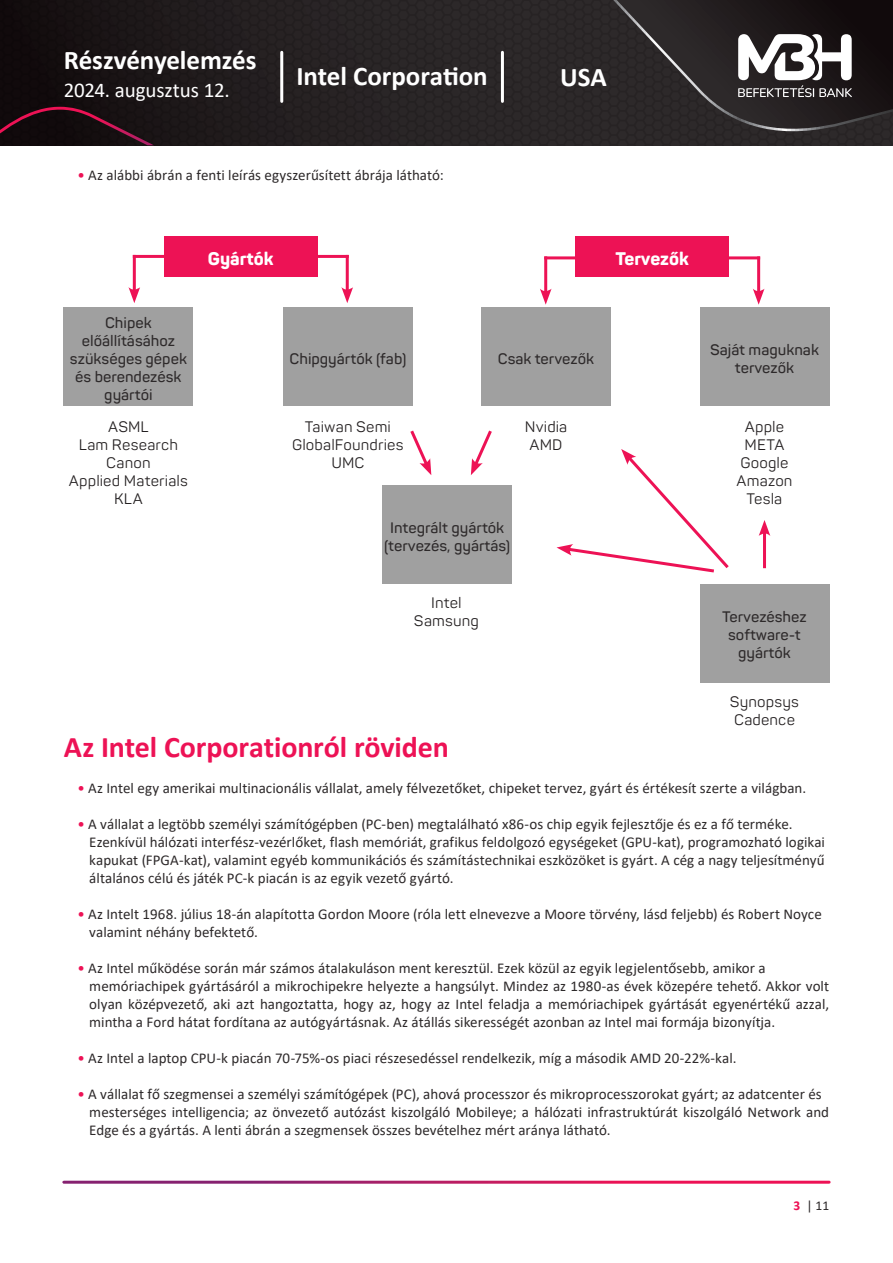
<style>
.page{position:relative;width:893px;height:1263px;background:#fff}
.page>*{position:absolute;margin:0;border:0;box-sizing:border-box;transform-origin:0 0}
.t1{font:700 30px "Calibri";letter-spacing:-.005em;color:#ed1255}
.t2{font:700 27px "Calibri";letter-spacing:-.005em;color:#fff}
.t3{font:21px "Calibri";letter-spacing:-.01em;color:#fff}
.t4{font:800 18px "Panton";color:#fff}
.t5{font:15px/18px "Calibri";color:#2d292a}
.t6{font:600 15px/18px "Panton";color:#2d292a;text-align:center}
.t7{font:15px/18px "Panton";letter-spacing:.005em;color:#231f20;text-align:center}
.t8{font:13.5px "Calibri";color:#2d292a}
.s1{color:#ed1255}
.s2{font-weight:700;color:#ed1255}
</style>
<div class="page">
<svg style="left:0;top:0;width:893px;height:146px;background:#231e1f"></svg>
<svg style="left:0;top:107px;width:154px;height:38px;background:#230d14"></svg>
<svg style="left:606px;top:0;width:287px;height:139px;background:#383435"></svg>
<hr style="left:280px;top:52px;width:3px;height:49px;background:#fff">
<hr style="left:501px;top:52px;width:3px;height:49px;background:#fff">
<hr style="left:544px;top:256px;width:216px;height:3px;background:#ed1255">
<hr style="left:544px;top:256px;width:3px;height:38px;background:#ed1255">
<svg style="left:540px;top:289px;width:12px;height:16px"></svg>
<hr style="left:757px;top:256px;width:3px;height:38px;background:#ed1255">
<svg style="left:753px;top:289px;width:11px;height:16px"></svg>
<svg style="left:410px;top:430px;width:21px;height:45px"></svg>
<svg style="left:471px;top:430px;width:21px;height:45px"></svg>
<hr style="left:763px;top:530px;width:3px;height:38px;background:#ed1255">
<svg style="left:759px;top:520px;width:11px;height:16px"></svg>
<svg style="left:556px;top:449px;width:173px;height:124px"></svg>
<hr style="left:133px;top:255px;width:216px;height:3px;background:#ed1255">
<hr style="left:133px;top:255px;width:3px;height:38px;background:#ed1255">
<svg style="left:128px;top:287px;width:12px;height:16px"></svg>
<hr style="left:346px;top:255px;width:3px;height:38px;background:#ed1255">
<svg style="left:341px;top:287px;width:12px;height:16px"></svg>
<div style="left:164px;top:236px;width:153px;height:41px;background:#ed1255"></div>
<div style="left:64px;top:307px;width:129px;height:99px;background:#a0a0a0"></div>
<div style="left:283px;top:307px;width:130px;height:99px;background:#a0a0a0"></div>
<div style="left:383px;top:485px;width:129px;height:99px;background:#a0a0a0"></div>
<div style="left:700px;top:584px;width:129px;height:99px;background:#a0a0a0"></div>
<div style="left:700px;top:307px;width:129px;height:99px;background:#a0a0a0"></div>
<div style="left:481px;top:307px;width:130px;height:99px;background:#a0a0a0"></div>
<div style="left:576px;top:236px;width:153px;height:41px;background:#ed1255"></div>
<h2 class="t2" style="left:64px;top:41px;width:194px">Részvényelemzés</h2>
<h3 class="t3" style="left:64px;top:76px;width:168px">2024. augusztus 12.</h3>
<h2 class="t2" style="left:296px;top:57px;width:193px">Intel Corporation</h2>
<h2 class="t2" style="left:560px;top:58px;width:48px">USA</h2>
<p class="t5" style="left:77px;top:165px;width:368px"><span class="s1">•</span> Az alábbi ábrán a fenti leírás egyszerűsített ábrája látható:</p>
<p class="t6" style="left:70px;top:313px;width:119px">Chipek előállításához szükséges gépek és berendezésk gyártói</p>
<p class="t4" style="left:208px;top:247px;width:67px">Gyártók</p>
<p class="t6" style="left:290px;top:349px;width:118px">Chipgyártók (fab)</p>
<p class="t7" style="left:69px;top:418px;width:121px">ASML<br>Lam Research<br>Canon<br>Applied Materials<br>KLA</p>
<p class="t7" style="left:292px;top:418px;width:113px">Taiwan Semi<br>GlobalFoundries<br>UMC</p>
<p class="t4" style="left:615px;top:247px;width:75px">Tervezők</p>
<p class="t6" style="left:498px;top:349px;width:98px">Csak tervezők</p>
<p class="t6" style="left:710px;top:340px;width:111px">Saját maguknak tervezők</p>
<p class="t7" style="left:525px;top:418px;width:44px">Nvidia<br>AMD</p>
<p class="t7" style="left:736px;top:418px;width:58px">Apple<br>META<br>Google<br>Amazon<br>Tesla</p>
<p class="t6" style="left:384px;top:518px;width:128px">Integrált gyártók (tervezés, gyártás)</p>
<p class="t7" style="left:414px;top:594px;width:67px">Intel<br>Samsung</p>
<p class="t6" style="left:722px;top:608px;width:86px">Tervezéshez software-t gyártók</p>
<p class="t7" style="left:730px;top:693px;width:71px;text-align:left">Synopsys<br>Cadence</p>
<h1 class="t1" style="left:64px;top:726px;width:387px">Az Intel Corporationról röviden</h1>
<p class="t5" style="left:77px;top:778px;width:730px"><span class="s1">•</span> Az Intel egy amerikai multinacionális vállalat, amely félvezetőket, chipeket tervez, gyárt és értékesít szerte a világban.</p>
<p class="t5" style="left:89px;top:814px;width:737px;text-indent:-12px"><span class="s1">•</span> A vállalat a legtöbb személyi számítógépben (PC-ben) megtalálható x86-os chip egyik fejlesztője és ez a fő terméke.<br>Ezenkívül hálózati interfész-vezérlőket, flash memóriát, grafikus feldolgozó egységeket (GPU-kat), programozható logikai kapukat (FPGA-kat), valamint egyéb kommunikációs és számítástechnikai eszközöket is gyárt. A cég a nagy teljesítményű általános célú és játék PC-k piacán is az egyik vezető gyártó.</p>
<p class="t5" style="left:89px;top:904px;width:734px;text-indent:-12px"><span class="s1">•</span> Az Intelt 1968. július 18-án alapította Gordon Moore (róla lett elnevezve a Moore törvény, lásd feljebb) és Robert Noyce valamint néhány befektető.</p>
<p class="t5" style="left:89px;top:958px;width:741px;text-indent:-12px"><span class="s1">•</span> Az Intel működése során már számos átalakuláson ment keresztül. Ezek közül az egyik legjelentősebb, amikor a memóriachipek gyártásáról a mikrochipekre helyezte a hangsúlyt. Mindez az 1980-as évek közepére tehető. Akkor volt olyan középvezető, aki azt hangoztatta, hogy az, hogy az Intel feladja a memóriachipek gyártását egyenértékű azzal, mintha a Ford hátat fordítana az autógyártásnak. Az átállás sikerességét azonban az Intel mai formája bizonyítja.</p>
<p class="t5" style="left:77px;top:1048px;width:661px"><span class="s1">•</span> Az Intel a laptop CPU-k piacán 70-75%-os piaci részesedéssel rendelkezik, míg a második AMD 20-22%-kal.</p>
<p class="t5" style="left:89px;top:1084px;width:741px;text-indent:-12px"><span class="s1">•</span> A vállalat fő szegmensei a személyi számítógépek (PC), ahová processzor és mikroprocesszorokat gyárt; az adatcenter és mesterséges intelligencia; az önvezető autózást kiszolgáló Mobileye; a hálózati infrastruktúrát kiszolgáló Network and<br>Edge és a gyártás. A lenti ábrán a szegmensek összes bevételhez mért aránya látható.</p>
<p class="t8" style="left:793px;top:1196px;width:37px"><span class="s2">3</span> | 11</p>
</div>
